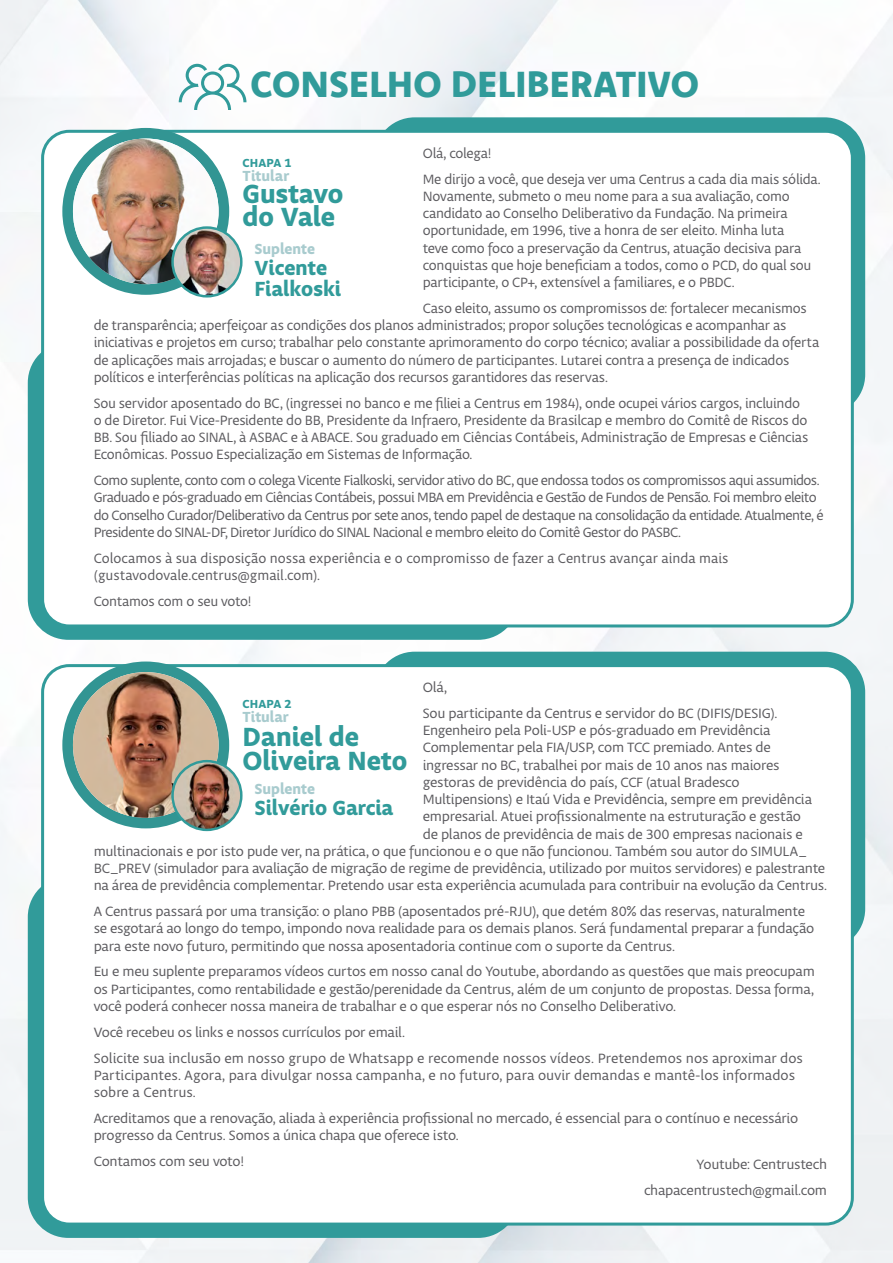
<style>
.page{position:relative;width:893px;height:1263px;background:#fff}
.page>*{position:absolute;margin:0;border:0;box-sizing:border-box;transform-origin:0 0}
.t1{font:800 36.6px "Komet";letter-spacing:.005em;color:#319b9a}
.t2{font:700 27px/22.5px "Obliqua Sans";color:#319b9a}
.t3{font:700 21px/21px "Obliqua Sans";color:#319b9a}
.t4{font:700 15px "Obliqua Sans";color:#a8cbce}
.t5{font:14.25px/17.2px "Obliqua Sans";letter-spacing:-.02em;color:#5c5b5f}
.t6{font:14.25px/17.2px "Obliqua Sans";letter-spacing:-.04em;color:#5c5b5f}
.t7{font:14.25px/17.2px "Obliqua Sans";letter-spacing:.005em;color:#5c5b5f}
.t8{font:14.25px/17.2px "Obliqua Sans";color:#5c5b5f}
.t9{font:700 12px "Obliqua Sans";letter-spacing:.015em;color:#319b9a}
</style>
<div class="page">
<img style="left:0;top:0;width:893px;height:1263px">
<svg style="left:384px;top:117px;width:481px;height:287px;background:#40a2a1"></svg>
<svg style="left:28px;top:351px;width:481px;height:289px;background:#3fa1a0"></svg>
<div style="left:43px;top:131px;width:809px;height:495px;background:#fff;border-radius:27px"></div>
<div style="left:41px;top:130px;width:813px;height:497px;border:3px solid #319b9a;border-radius:27px"></div>
<div style="left:384px;top:652px;width:481px;height:286px;background:#319b9a"></div>
<svg style="left:28px;top:886px;width:481px;height:352px;background:#3ca09f"></svg>
<div style="left:43px;top:666px;width:809px;height:558px;background:#fff;border-radius:27px"></div>
<div style="left:41px;top:664px;width:813px;height:561px;border:3px solid #319b9a;border-radius:27px"></div>
<svg style="left:179px;top:64px;width:67px;height:46px"></svg>
<div style="left:62px;top:128px;width:167px;height:167px;background:#329593;border-radius:50%"></div>
<img style="left:73px;top:139px;width:146px;height:145px;border-radius:73px">
<img style="left:173px;top:228px;width:68px;height:68px;border-radius:34px">
<div style="left:171px;top:226px;width:72px;height:72px;border:2px solid #319b9a;border-radius:50%"></div>
<div style="left:62px;top:661px;width:167px;height:167px;background:#329593;border-radius:50%"></div>
<img style="left:73px;top:672px;width:146px;height:146px;border-radius:73px">
<img style="left:173px;top:761px;width:68px;height:69px;border-radius:34px">
<div style="left:171px;top:760px;width:72px;height:71px;border:2px solid #319b9a;border-radius:50%"></div>
<h1 class="t1" style="left:250px;top:60px;width:451px">CONSELHO DELIBERATIVO</h1>
<p class="t5" style="left:423px;top:141px;width:399px;line-height:25.8px">Olá, colega!<br>Me dirijo a você, que deseja ver uma Centrus a cada dia mais sólida.</p>
<p class="t5" style="left:423px;top:188px;width:390px">Novamente, submeto o meu nome para a sua avaliação, como candidato ao Conselho Deliberativo da Fundação. Na primeira oportunidade, em 1996, tive a honra de ser eleito. Minha luta teve como foco a preservação da Centrus, atuação decisiva para conquistas que hoje beneficiam a todos, como o PCD, do qual sou participante, o CP+, extensível a familiares, e o PBDC.</p>
<p class="t5" style="left:94px;top:300px;width:727px;text-indent:329px">Caso eleito, assumo os compromissos de: fortalecer mecanismos de transparência; aperfeiçoar as condições dos planos administrados; propor soluções tecnológicas e acompanhar as iniciativas e projetos em curso; trabalhar pelo constante aprimoramento do corpo técnico; avaliar a possibilidade da oferta de aplicações mais arrojadas; e buscar o aumento do número de participantes. Lutarei contra a presença de indicados políticos e interferências políticas na aplicação dos recursos garantidores das reservas.</p>
<p class="t5" style="left:94px;top:395px;width:716px">Sou servidor aposentado do BC, (ingressei no banco e me filiei a Centrus em 1984), onde ocupei vários cargos, incluindo o de Diretor. Fui Vice-Presidente do BB, Presidente da Infraero, Presidente da Brasilcap e membro do Comitê de Riscos do BB. Sou filiado ao SINAL, à ASBAC e à ABACE. Sou graduado em Ciências Contábeis, Administração de Empresas e Ciências Econômicas. Possuo Especialização em Sistemas de Informação.</p>
<p class="t6" style="left:94px;top:472px;width:731px">Como suplente, conto com o colega Vicente Fialkoski, servidor ativo do BC, que endossa todos os compromissos aqui assumidos.<br>Graduado e pós-graduado em Ciências Contábeis, possui MBA em Previdência e Gestão de Fundos de Pensão. Foi membro eleito do Conselho Curador/Deliberativo da Centrus por sete anos, tendo papel de destaque na consolidação da entidade. Atualmente, é Presidente do SINAL-DF, Diretor Jurídico do SINAL Nacional e membro eleito do Comitê Gestor do PASBC.</p>
<p class="t7" style="left:94px;top:550px;width:636px">Colocamos à sua disposição nossa experiência e o compromisso de fazer a Centrus avançar ainda mais (gustavodovale.centrus@gmail.com).</p>
<p class="t5" style="left:94px;top:593px;width:159px">Contamos com o seu voto!</p>
<p class="t9" style="left:243px;top:156px;width:51px">CHAPA 1</p>
<p class="t4" style="left:243px;top:167px;width:48px">Titular</p>
<h2 class="t2" style="left:243px;top:185px;width:102px">Gustavo do Vale</h2>
<p class="t4" style="left:255px;top:240px;width:62px">Suplente</p>
<h3 class="t3" style="left:255px;top:259px;width:88px">Vicente<br>Fialkoski</h3>
<p class="t5" style="left:423px;top:675px;width:356px;line-height:25.8px">Olá,<br>Sou participante da Centrus e servidor do BC (DIFIS/DESIG).</p>
<p class="t5" style="left:423px;top:722px;width:349px">Engenheiro pela Poli-USP e pós-graduado em Previdência</p>
<p class="t5" style="left:423px;top:740px;width:349px">Complementar pela FIA/USP, com TCC premiado. Antes de</p>
<p class="t5" style="left:423px;top:757px;width:358px">ingressar no BC, trabalhei por mais de 10 anos nas maiores</p>
<p class="t5" style="left:423px;top:774px;width:318px">gestoras de previdência do país, CCF (atual Bradesco</p>
<p class="t5" style="left:423px;top:791px;width:391px">Multipensions) e Itaú Vida e Previdência, sempre em previdência</p>
<p class="t5" style="left:423px;top:809px;width:380px">empresarial. Atuei profissionalmente na estruturação e gestão</p>
<p class="t5" style="left:423px;top:826px;width:382px">de planos de previdência de mais de 300 empresas nacionais e</p>
<p class="t5" style="left:94px;top:843px;width:714px">multinacionais e por isto pude ver, na prática, o que funcionou e o que não funcionou. Também sou autor do SIMULA_</p>
<p class="t5" style="left:94px;top:860px;width:733px">BC_PREV (simulador para avaliação de migração de regime de previdência, utilizado por muitos servidores) e palestrante</p>
<p class="t5" style="left:94px;top:878px;width:735px">na área de previdência complementar. Pretendo usar esta experiência acumulada para contribuir na evolução da Centrus.</p>
<p class="t5" style="left:94px;top:903px;width:722px">A Centrus passará por uma transição: o plano PBB (aposentados pré-RJU), que detém 80% das reservas, naturalmente se esgotará ao longo do tempo, impondo nova realidade para os demais planos. Será fundamental preparar a fundação para este novo futuro, permitindo que nossa aposentadoria continue com o suporte da Centrus.</p>
<p class="t5" style="left:94px;top:964px;width:723px;text-align:justify">Eu e meu suplente preparamos vídeos curtos em nosso canal do Youtube, abordando as questões que mais preocupam os Participantes, como rentabilidade e gestão/perenidade da Centrus, além de um conjunto de propostas. Dessa forma, você poderá conhecer nossa maneira de trabalhar e o que esperar nós no Conselho Deliberativo.</p>
<p class="t5" style="left:94px;top:1020px;width:711px;line-height:25.8px">Você recebeu os links e nossos currículos por email.<br>Solicite sua inclusão em nosso grupo de Whatsapp e recomende nossos vídeos. Pretendemos nos aproximar dos</p>
<p class="t8" style="left:94px;top:1067px;width:703px">Participantes. Agora, para divulgar nossa campanha, e no futuro, para ouvir demandas e mantê-los informados sobre a Centrus.</p>
<p class="t5" style="left:94px;top:1110px;width:706px">Acreditamos que a renovação, aliada à experiência profissional no mercado, é essencial para o contínuo e necessário progresso da Centrus. Somos a única chapa que oferece isto.</p>
<p class="t5" style="left:94px;top:1153px;width:152px">Contamos com seu voto!</p>
<p class="t9" style="left:243px;top:697px;width:51px">CHAPA 2</p>
<p class="t4" style="left:243px;top:708px;width:48px">Titular</p>
<h2 class="t2" style="left:243px;top:726px;width:166px;line-height:24px">Daniel de<br>Oliveira Neto</h2>
<p class="t4" style="left:255px;top:780px;width:62px">Suplente</p>
<h3 class="t3" style="left:255px;top:799px;width:140px">Silvério Garcia</h3>
<p class="t5" style="left:644px;top:1152px;width:185px;line-height:25.8px;text-align:right">Youtube: Centrustech chapacentrustech@gmail.com</p>
</div>
